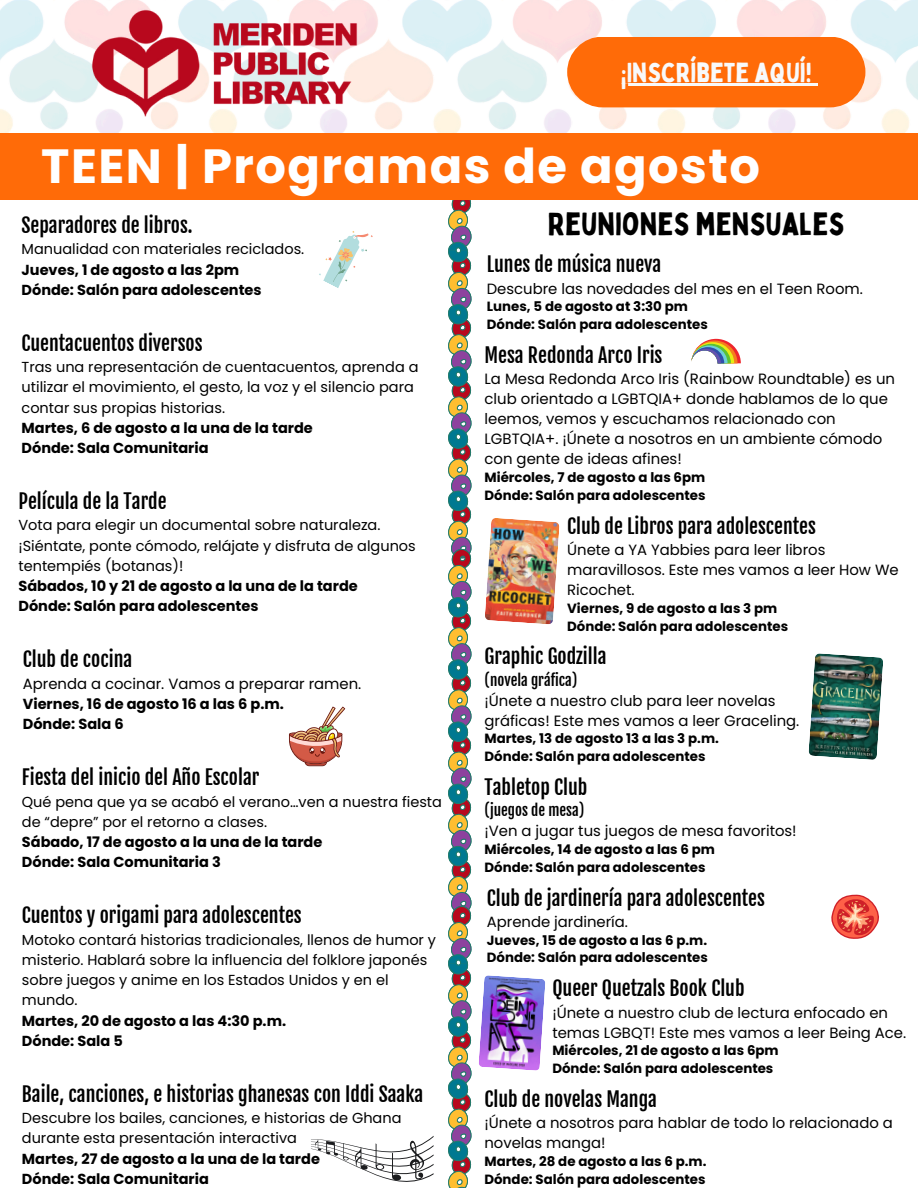
<style>
.page{position:relative;width:918px;height:1188px;background:#fff}
.page>*{position:absolute;margin:0;border:0;box-sizing:border-box;transform-origin:0 0}
.t1{font:700 48px "Poppins";letter-spacing:.03em;color:#fff}
.t2{font:31.5px "Bobby Jones";color:#000}
.t3{font:27px "Bobby Jones";color:#f8f9fa}
.t4{font:19.8px "Fjalla One";color:#000}
.t5{font:15px "Fjalla One";color:#000}
.t6{font:14.85px/20.1px "Poppins";color:#000}
.t7{font:14.55px/20.2px "Poppins";color:#000}
.t8{font:700 14.55px "Poppins";color:#000}
.t9{font:700 13.35px/17.9px "Poppins";color:#000}
</style>
<div class="page">
<svg style="left:448px;top:200px;width:24px;height:988px"></svg>
<img style="left:0;top:0;width:918px;height:133px">
<div style="left:0;top:133px;width:918px;height:67px;background:#ff6b08"></div>
<img style="left:92px;top:10px;width:265px;height:108px">
<img style="left:485px;top:518px;width:75px;height:107px">
<img style="left:808px;top:653px;width:75px;height:107px">
<img style="left:479px;top:975px;width:66px;height:96px">
<svg style="left:831px;top:894px;width:48px;height:45px"></svg>
<svg style="left:691px;top:339px;width:50px;height:24px"></svg>
<svg style="left:289px;top:707px;width:56px;height:59px"></svg>
<svg style="left:319px;top:231px;width:54px;height:57px"></svg>
<svg style="left:311px;top:1136px;width:122px;height:46px"></svg>
<div style="left:567px;top:37px;width:298px;height:70px;background:#ff6b08;border-radius:35px"></div>
<hr style="left:621px;top:84px;width:191px;height:2px;background:#f8f9fa">
<p class="t3" style="left:621px;top:55px;width:192px">¡INSCRÍBETE AQUÍ!</p>
<p class="t1" style="left:41px;top:133px;width:720px">TEEN | Programas de agosto</p>
<p class="t4" style="left:22px;top:213px;width:173px">Separadores de libros.</p>
<p class="t7" style="left:22px;top:239px;width:284px">Manualidad con materiales reciclados.</p>
<p class="t8" style="left:22px;top:259px;width:219px">Jueves, 1 de agosto a las 2pm</p>
<p class="t8" style="left:22px;top:280px;width:242px">Dónde: Salón para adolescentes</p>
<p class="t4" style="left:22px;top:331px;width:182px">Cuentacuentos diversos</p>
<p class="t7" style="left:22px;top:357px;width:398px">Tras una representación de cuentacuentos, aprenda a utilizar el movimiento, el gesto, la voz y el silencio para contar sus propias historias.</p>
<p class="t8" style="left:22px;top:418px;width:293px">Martes, 6 de agosto a la una de la tarde</p>
<p class="t8" style="left:22px;top:438px;width:189px">Dónde: Sala Comunitaria</p>
<p class="t4" style="left:18px;top:489px;width:150px">Película de la Tarde</p>
<p class="t7" style="left:18px;top:515px;width:399px">Vota para elegir un documental sobre naturaleza. ¡Siéntate, ponte cómodo, relájate y disfruta de algunos tentempiés (botanas)!</p>
<p class="t8" style="left:18px;top:576px;width:341px">Sábados, 10 y 21 de agosto a la una de la tarde</p>
<p class="t8" style="left:18px;top:596px;width:242px">Dónde: Salón para adolescentes</p>
<p class="t4" style="left:23px;top:647px;width:111px">Club de cocina</p>
<p class="t6" style="left:23px;top:674px;width:340px">Aprenda a cocinar. Vamos a preparar ramen.</p>
<p class="t8" style="left:23px;top:694px;width:263px">Viernes, 16 de agosto 16 a las 6 p.m.</p>
<p class="t8" style="left:23px;top:714px;width:102px">Dónde: Sala 6</p>
<p class="t4" style="left:22px;top:765px;width:239px">Fiesta del inicio del Año Escolar</p>
<p class="t7" style="left:22px;top:791px;width:422px">Qué pena que ya se acabó el verano…ven a nuestra fiesta de “depre” por el retorno a clases.</p>
<h5 class="t8" style="left:22px;top:832px;width:302px">Sábado, 17 de agosto a la una de la tarde</h5>
<p class="t8" style="left:22px;top:852px;width:200px">Dónde: Sala Comunitaria 3</p>
<p class="t4" style="left:22px;top:903px;width:281px">Cuentos y origami para adolescentes</p>
<p class="t7" style="left:22px;top:929px;width:416px">Motoko contará historias tradicionales, llenos de humor y misterio. Hablará sobre la influencia del folklore japonés sobre juegos y anime en los Estados Unidos y en el mundo.</p>
<p class="t8" style="left:22px;top:1010px;width:266px">Martes, 20 de agosto a las 4:30 p.m.</p>
<p class="t8" style="left:22px;top:1031px;width:102px">Dónde: Sala 5</p>
<p class="t4" style="left:22px;top:1082px;width:403px">Baile, canciones, e historias ghanesas con Iddi Saaka</p>
<p class="t7" style="left:22px;top:1108px;width:381px">Descubre los bailes, canciones, e historias de Ghana durante esta presentación interactiva</p>
<p class="t8" style="left:22px;top:1148px;width:300px">Martes, 27 de agosto a la una de la tarde</p>
<p class="t8" style="left:22px;top:1169px;width:189px">Dónde: Sala Comunitaria</p>
<p class="t2" style="left:548px;top:204px;width:298px">REUNIONES MENSUALES</p>
<p class="t4" style="left:487px;top:252px;width:176px">Lunes de música nueva</p>
<p class="t6" style="left:487px;top:278px;width:378px">Descubre las novedades del mes en el Teen Room.</p>
<p class="t9" style="left:487px;top:298px;width:203px">Lunes, 5 de agosto at 3:30 pm</p>
<p class="t9" style="left:487px;top:316px;width:223px">Dónde: Salón para adolescentes</p>
<p class="t4" style="left:485px;top:343px;width:179px">Mesa Redonda Arco Iris</p>
<p class="t6" style="left:485px;top:369px;width:412px">La Mesa Redonda Arco Iris (Rainbow Roundtable) es un club orientado a LGBTQIA+ donde hablamos de lo que leemos, vemos y escuchamos relacionado con LGBTQIA+. ¡Únete a nosotros en un ambiente cómodo con gente de ideas afines!</p>
<h3 class="t9" style="left:485px;top:468px;width:222px">Miércoles, 7 de agosto a las 6pm</h3>
<p class="t9" style="left:485px;top:486px;width:223px">Dónde: Salón para adolescentes</p>
<p class="t4" style="left:567px;top:514px;width:250px">Club de Libros para adolescentes</p>
<p class="t6" style="left:567px;top:540px;width:333px">Únete a YA Yabbies para leer libros maravillosos. Este mes vamos a leer How We<br>Ricochet.</p>
<p class="t9" style="left:567px;top:599px;width:212px">Viernes, 9 de agosto a las 3 pm</p>
<p class="t9" style="left:567px;top:617px;width:223px">Dónde: Salón para adolescentes</p>
<p class="t4" style="left:485px;top:644px;width:124px">Graphic Godzilla</p>
<p class="t5" style="left:485px;top:670px;width:94px">(novela gráfica)</p>
<p class="t6" style="left:485px;top:690px;width:316px">¡Únete a nuestro club para leer novelas gráficas! Este mes vamos a leer Graceling.</p>
<p class="t9" style="left:485px;top:730px;width:236px">Martes, 13 de agosto 13 a las 3 p.m.</p>
<p class="t9" style="left:485px;top:748px;width:223px">Dónde: Salón para adolescentes</p>
<p class="t4" style="left:485px;top:775px;width:104px">Tabletop Club</p>
<p class="t5" style="left:485px;top:801px;width:101px">(juegos de mesa)</p>
<p class="t6" style="left:485px;top:821px;width:314px">¡Ven a jugar tus juegos de mesa favoritos!</p>
<p class="t9" style="left:485px;top:840px;width:232px">Miércoles, 14 de agosto a las 6 pm</p>
<p class="t9" style="left:485px;top:858px;width:223px">Dónde: Salón para adolescentes</p>
<p class="t4" style="left:487px;top:886px;width:280px">Club de jardinería para adolescentes</p>
<p class="t6" style="left:487px;top:912px;width:143px">Aprende jardinería.</p>
<p class="t9" style="left:487px;top:931px;width:223px">Jueves, 15 de agosto a las 6 p.m.<br>Dónde: Salón para adolescentes</p>
<p class="t4" style="left:552px;top:976px;width:194px">Queer Quetzals Book Club</p>
<p class="t6" style="left:552px;top:1002px;width:355px">¡Únete a nuestro club de lectura enfocado en temas LGBQT! Este mes vamos a leer Being Ace.</p>
<p class="t9" style="left:552px;top:1042px;width:228px">Miércoles, 21 de agosto a las 6pm</p>
<p class="t9" style="left:552px;top:1060px;width:223px">Dónde: Salón para adolescentes</p>
<p class="t4" style="left:484px;top:1087px;width:174px">Club de novelas Manga</p>
<p class="t6" style="left:484px;top:1113px;width:410px">¡Únete a nosotros para hablar de todo lo relacionado a novelas manga!</p>
<p class="t9" style="left:484px;top:1152px;width:224px">Martes, 28 de agosto a las 6 p.m.</p>
<p class="t9" style="left:484px;top:1170px;width:223px">Dónde: Salón para adolescentes</p>
</div>
